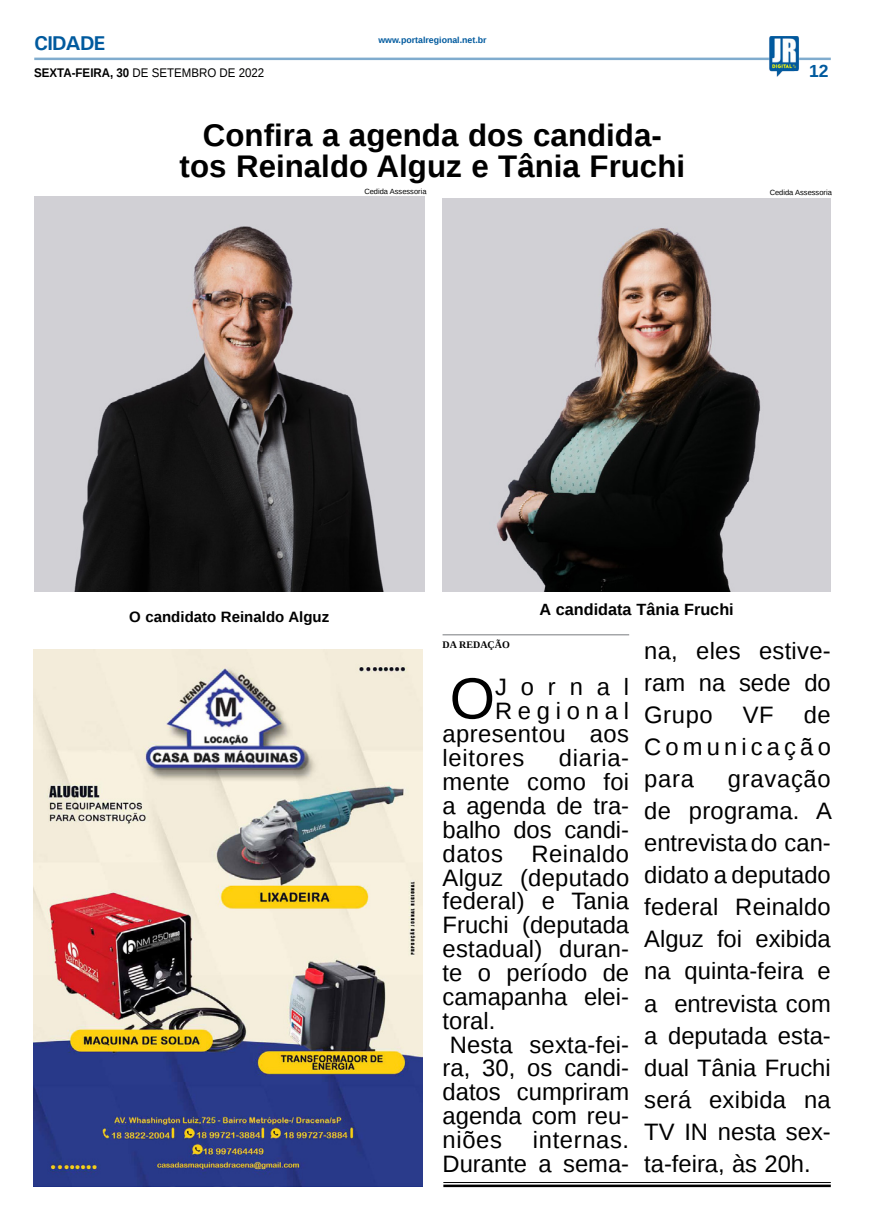
<style>
.page{position:relative;width:869px;height:1223px;background:#fff}
.page>*{position:absolute;margin:0;border:0;box-sizing:border-box;transform-origin:0 0}
.MATÉRIA{font:58.25px "Liberation Sans";color:#000}
.TÍTULO{font:700 31.25px/31.2px "Liberation Sans";color:#000;text-align:center}
.MATÉRIA-2{font:23.75px/23.9px "Liberation Sans";letter-spacing:.005em;color:#000;text-align:justify}
.MATÉRIA-3{font:23.75px "Liberation Sans";letter-spacing:.24em;color:#000}
.MATÉRIA-4{font:23.75px "Liberation Sans";letter-spacing:.03em;color:#000}
.TITULO_PG{font:700 20px "Univers";letter-spacing:-.04em;color:#005a9e}
.TÍTULO-2{font:700 17.5px "Liberation Sans";color:#005a9e}
.LEGENDA{font:700 16.25px "Liberation Sans";color:#000}
.LEGENDA-2{font:700 15px "Liberation Sans";color:#000}
.DATA_PG{font:12.5px "Liberation Sans";color:#000;scale:.92 1}
.CRÉDITO_NOME{font:700 10px "Liberation Serif";color:#000}
.DATA_PG-2{font:700 8.75px "Liberation Sans";color:#005a9e}
.CRÉDITO_FOTO{font:7.5px "Liberation Sans";color:#000}
.s1{font-weight:700}
</style>
<div class="page">
<hr style="left:34px;top:58px;width:796px;height:2px;background:#005a9e">
<img style="left:768px;top:36px;width:30px;height:41px">
<img style="left:34px;top:649px;width:389px;height:537px">
<hr style="left:443px;top:1182px;width:387px;height:1px;background:#000">
<hr style="left:443px;top:1184px;width:387px;height:3px;background:#000">
<img style="left:34px;top:197px;width:390px;height:394px">
<img style="left:442px;top:198px;width:388px;height:393px">
<hr style="left:442px;top:634px;width:187px;height:1px;background:#939598">
<p class="TITULO_PG" style="left:34px;top:31px;width:72px">CIDADE</p>
<p class="DATA_PG" style="left:34px;top:65px;width:251px"><span class="s1">SEXTA-FEIRA, 30</span> DE SETEMBRO DE 2022</p>
<p class="DATA_PG-2" style="left:378px;top:34px;width:110px">www.portalregional.net.br</p>
<p class="TÍTULO" style="left:179px;top:119px;width:507px">Confira a agenda dos candida&shy;tos Reinaldo Alguz e Tânia Fruchi</p>
<p class="TÍTULO-2" style="left:808px;top:58px;width:21px">12</p>
<p class="CRÉDITO_FOTO" style="left:364px;top:187px;width:64px">Cedida Assessoria</p>
<p class="CRÉDITO_FOTO" style="left:769px;top:189px;width:64px">Cedida Assessoria</p>
<p class="LEGENDA-2" style="left:129px;top:606px;width:201px">O candidato Reinaldo Alguz</p>
<p class="LEGENDA" style="left:539px;top:598px;width:195px">A candidata Tânia Fruchi</p>
<p class="CRÉDITO_NOME" style="left:442px;top:638px;width:69px">DA REDAÇÃO</p>
<p class="MATÉRIA" style="left:449px;top:665px;width:47px">O</p>
<p class="MATÉRIA-2" style="left:495px;top:675px;width:136px">Jornal</p>
<p class="MATÉRIA-3" style="left:495px;top:697px;width:135px">Regional</p>
<p class="MATÉRIA-2" style="left:442px;top:723px;width:188px">apresentou aos</p>
<p class="MATÉRIA-4" style="left:442px;top:744px;width:83px">leitores</p>
<p class="MATÉRIA-2" style="left:442px;top:747px;width:188px;text-indent:116px">diaria&shy;mente como foi a agenda de tra&shy;balho dos candi&shy;datos Reinaldo Alguz (deputado federal) e Tania Fruchi (deputada estadual) duran&shy;te o período de camapanha elei&shy;toral.</p>
<p class="MATÉRIA-2" style="left:442px;top:1033px;width:188px">Nesta sexta-fei&shy;ra, 30, os candi&shy;datos cumpriram agenda com reu&shy;niões</p>
<p class="MATÉRIA-2" style="left:442px;top:1128px;width:188px;text-align:right">internas.<br>Durante a sema-</p>
<p class="MATÉRIA-2" style="left:644px;top:635px;width:188px;line-height:32px">na, eles estive&shy;ram na sede do Grupo</p>
<p class="MATÉRIA-2" style="left:644px;top:699px;width:188px;line-height:32px;text-indent:159px">de Comunicação para</p>
<p class="MATÉRIA-2" style="left:742px;top:704px;width:32px">VF</p>
<p class="MATÉRIA-2" style="left:644px;top:764px;width:189px;line-height:32px;text-indent:84px">gravação de programa. A entrevista do can&shy;didato a deputado federal Reinaldo Alguz foi exibida na quinta-feira e a entrevista com a deputada esta&shy;dual Tânia Fruchi será exibida na TV IN nesta sex&shy;ta-feira, às 20h.</p>
</div>
